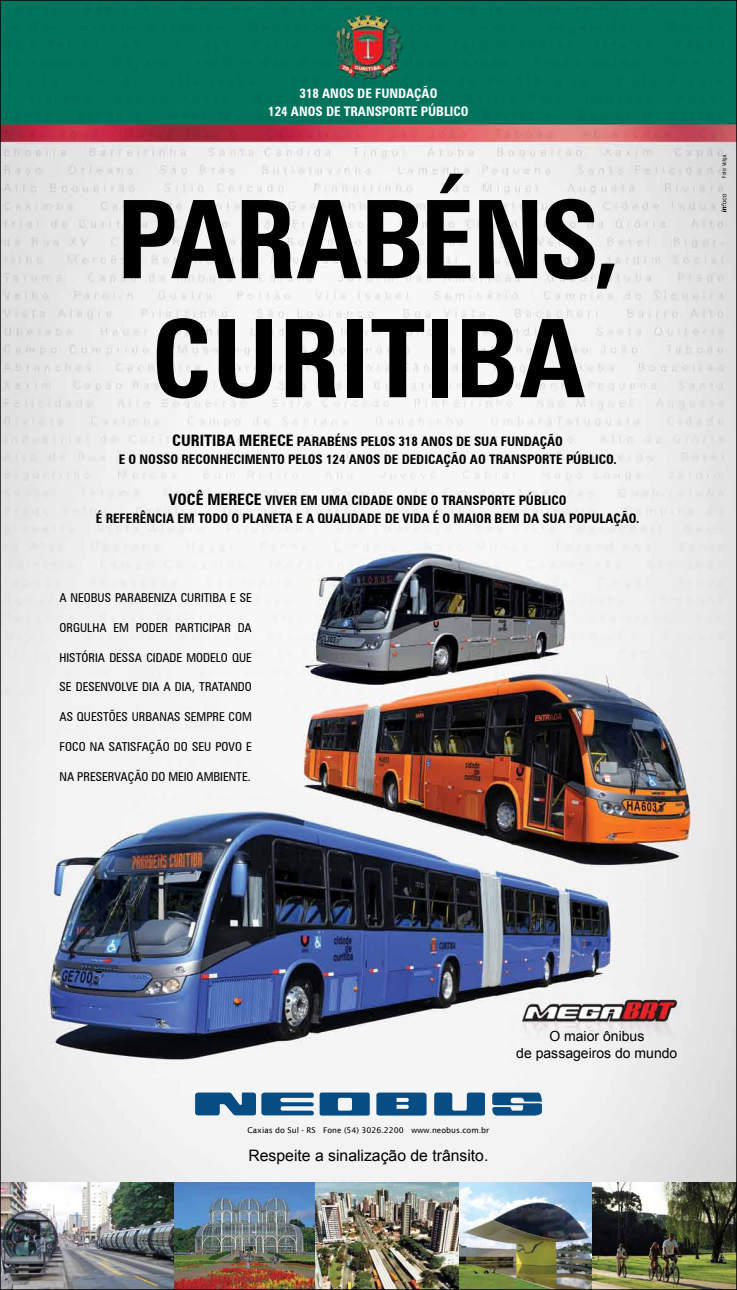
<style>
.page{position:relative;width:737px;height:1290px;background:#fff}
.page>*{position:absolute;margin:0;border:0;box-sizing:border-box;transform-origin:0 0}
.t1{font:700 condensed 108.5px/119px "Zurich BT";color:#000;text-align:center}
.t2{font:15.75px "Arial";color:#000}
.t3{font:700 condensed 15.75px "Zurich BT";color:#000}
.t4{font:14px/16.8px "Arial";color:#000;text-align:center}
.t5{font:700 condensed 13.12px "Zurich BT";color:#000}
.t6{font:700 condensed 13.12px/18.4px "Zurich BT";color:#fff}
.t7{font:condensed 12.25px "Zurich BT";color:#000}
.t8{font:7.88px "Lucida Sans";color:#000}
.t9{font:condensed 5.25px "Swiss 721 BT";color:#000}
.s1{font-size:15.75px}
</style>
<div class="page">
<img style="left:2px;top:2px;width:733px;height:1180px">
<svg style="left:434px;top:1092px;width:51px;height:23px"></svg>
<svg style="left:492px;top:1092px;width:50px;height:23px"></svg>
<svg style="left:195px;top:1092px;width:175px;height:23px"></svg>
<svg style="left:376px;top:1092px;width:50px;height:23px"></svg>
<svg style="left:721px;top:194px;width:5px;height:18px"></svg>
<img style="left:2px;top:1182px;width:455px;height:106px">
<img style="left:457px;top:1182px;width:135px;height:106px">
<img style="left:592px;top:1182px;width:143px;height:106px">
<p class="t6" style="left:268px;top:84px;width:200px;text-indent:31px">318 ANOS DE FUNDAÇÃO<br>124 ANOS DE TRANSPORTE PÚBLICO</p>
<h1 class="t1" style="left:117px;top:179px;width:505px">PARABÉNS,<br>CURITIBA</h1>
<p class="t3" style="left:172px;top:431px;width:18px">CURITIBA</p>
<p class="t5" style="left:239px;top:433px;width:67px"><span class="s1">MERECE</span> PARABÉNS</p>
<p class="t5" style="left:361px;top:433px;width:122px">PELOS 318 ANOS DE SUA</p>
<p class="t5" style="left:501px;top:433px;width:64px">FUN DAÇÃO</p>
<p class="t5" style="left:119px;top:452px;width:379px">E O NOSSO RECONHECI MENTO PELOS 124 ANOS DE DEDICAÇÃO AO TRANSP</p>
<p class="t5" style="left:534px;top:452px;width:84px">ORTE PÚBLICO.</p>
<p class="t5" style="left:169px;top:492px;width:282px"><span class="s1">VOCÊ MERECE</span> VIVER EM UMA CI DADE ONDE O TRANSP</p>
<p class="t5" style="left:487px;top:492px;width:81px">ORTE PÚBLICO</p>
<p class="t5" style="left:96px;top:510px;width:59px">É REFERÊNCIA</p>
<p class="t5" style="left:177px;top:510px;width:374px">EM TODO O PLANETA E A QUALIDADE DE VI DA É O MAIOR BEM DA SUA</p>
<p class="t5" style="left:569px;top:510px;width:72px">POPU LAÇÃO.</p>
<p class="t7" style="left:60px;top:590px;width:194px">A NEOBUS PARABENIZA CURITIBA E SE</p>
<p class="t7" style="left:60px;top:620px;width:186px">ORGULHA EM PODER PARTICIPAR DA</p>
<p class="t7" style="left:60px;top:650px;width:194px">HISTÓRIA DESSA CIDADE MODELO QUE</p>
<p class="t7" style="left:60px;top:680px;width:194px">SE DESENVOLVE DIA A DIA, TRATANDO</p>
<p class="t7" style="left:60px;top:709px;width:194px">AS QUESTÕES URBANAS SEMPRE COM</p>
<p class="t7" style="left:60px;top:739px;width:194px">FOCO NA SATISFAÇÃO DO SEU POVO E</p>
<p class="t7" style="left:60px;top:769px;width:193px">NA PRESERVAÇÃO DO MEIO AMBIENTE.</p>
<p class="t9" style="left:721px;top:177px;width:24px;rotate:-90deg">Foto: Volga</p>
<p class="t8" style="left:247px;top:1126px;width:243px">Caxias do Sul - RS Fone (54) 3026.2200 www.neobus.com.br</p>
<p class="t2" style="left:248px;top:1145px;width:241px">Respeite a sinalização de trânsito.</p>
<p class="t4" style="left:516px;top:1027px;width:163px">O maior ônibus<br>de passageiros do mundo</p>
</div>
